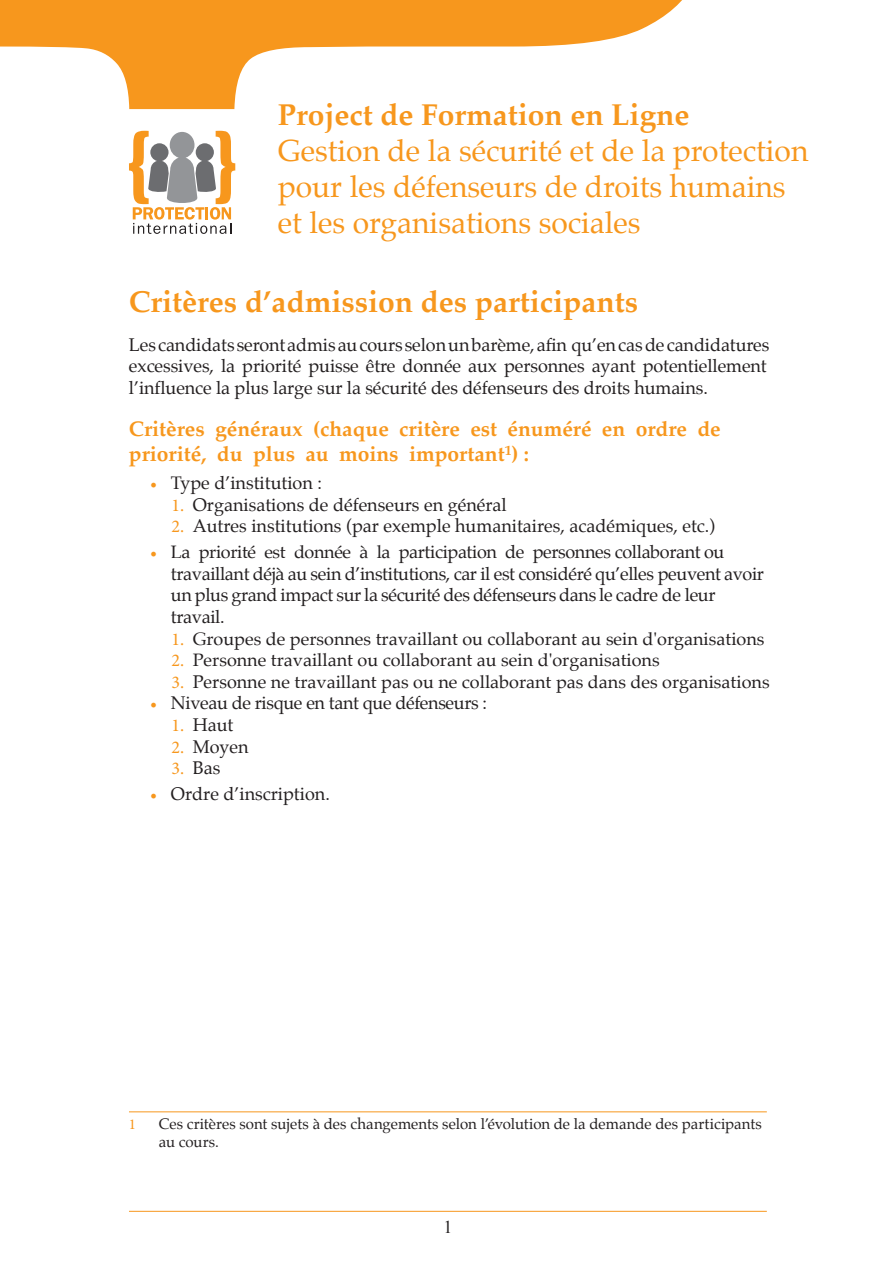
<style>
.page{position:relative;width:893px;height:1263px;background:#fff}
.page>*{position:absolute;margin:0;border:0;box-sizing:border-box;transform-origin:0 0}
._02_Título_2{font:30px/36px "Palatino";color:#f7971d}
._03_Titulo_3{font:700 30px "Palatino";color:#f7971d}
._02_Título_2-2{font:700 30px "Palatino";color:#f7971d}
._03_Titulo_3-2{font:700 21px/25.2px "Palatino";color:#f7971d}
._07_bullet_text_con{font:18px "Palatino";color:#231f20}
._07_bullet_text_con-2{font:18px/21.6px "Palatino";letter-spacing:-.02em;color:#231f20}
._03_Titulo_3-3{font:18px/21.6px "Palatino";letter-spacing:-.005em;color:#231f20}
.Pagina{font:18px "Times New Roman";color:#231f20}
._08_footnote_rule_ab{font:15px/18px "Palatino";color:#231f20}
._08_footnote_rule_ab-2{font:15px "Minion Pro";color:#f7971d}
.s1{font-family:"Minion Pro";color:#f7971d}
</style>
<div class="page">
<svg style="left:0;top:0;width:682px;height:109px;fill:#f7971d"></svg>
<svg style="left:129px;top:131px;width:106px;height:103px"></svg>
<hr style="left:129px;top:1111px;width:638px;height:1px;background:#f7971d">
<hr style="left:129px;top:1211px;width:638px;height:1px;background:#f7971d">
<p class="_02_Título_2-2" style="left:278px;top:89px;width:413px">Project de Formation en Ligne</p>
<p class="_02_Título_2" style="left:278px;top:133px;width:532px">Gestion de la sécurité et de la protection pour les défenseurs de droits humains et les organisations sociales</p>
<p class="_03_Titulo_3" style="left:129px;top:276px;width:511px">Critères d’admission des participants</p>
<p class="_03_Titulo_3-3" style="left:129px;top:334px;width:642px">Les candidats serontadmisaucours selonunbarème,afin qu’encasde candidatures excessives, la priorité puisse être donnée aux personnes ayant potentiellement l’influence la plus large sur la sécurité des défenseurs des droits humains.</p>
<p class="_03_Titulo_3-2" style="left:129px;top:416px;width:593px">Critères généraux (chaque critère est énuméré en ordre de priorité, du plus au moins important<sup>1</sup>) :</p>
<p class="_07_bullet_text_con" style="left:150px;top:468px;width:173px"><span class="s1">•</span> Type d’institution :</p>
<p class="_07_bullet_text_con" style="left:171px;top:490px;width:337px"><span class="s1">1.</span> Organisations de défenseurs en général</p>
<p class="_07_bullet_text_con" style="left:171px;top:511px;width:545px"><span class="s1">2.</span> Autres institutions (par exemple humanitaires, académiques, etc.)</p>
<p class="_07_bullet_text_con-2" style="left:171px;top:541px;width:594px;text-indent:-21px"><span class="s1">•</span> La priorité est donnée à la participation de personnes collaborant ou travaillant déjà au sein d’institutions, car il est considéré qu’elles peuvent avoir un plus grand impact sur la sécurité des défenseurs dans le cadre de leur travail.</p>
<p class="_07_bullet_text_con" style="left:171px;top:623px;width:595px"><span class="s1">1.</span> Groupes de personnes travaillant ou collaborant au sein d'organisations</p>
<p class="_07_bullet_text_con" style="left:171px;top:645px;width:490px"><span class="s1">2.</span> Personne travaillant ou collaborant au sein d'organisations</p>
<p class="_07_bullet_text_con" style="left:171px;top:667px;width:600px"><span class="s1">3.</span> Personne ne travaillant pas ou ne collaborant pas dans des organisations</p>
<p class="_07_bullet_text_con-2" style="left:150px;top:692px;width:338px"><span class="s1">•</span> Niveau de risque en tant que défenseurs :</p>
<p class="_07_bullet_text_con" style="left:171px;top:710px;width:63px"><span class="s1">1.</span> Haut</p>
<p class="_07_bullet_text_con" style="left:171px;top:731px;width:79px"><span class="s1">2.</span> Moyen</p>
<p class="_07_bullet_text_con" style="left:171px;top:753px;width:50px"><span class="s1">3.</span> Bas</p>
<p class="_07_bullet_text_con" style="left:150px;top:779px;width:181px"><span class="s1">•</span> Ordre d’inscription.</p>
<p class="_08_footnote_rule_ab-2" style="left:129px;top:1114px;width:9px">1</p>
<p class="_08_footnote_rule_ab" style="left:159px;top:1115px;width:605px">Ces critères sont sujets à des changements selon l’évolution de la demande des participants au cours.</p>
<p class="Pagina" style="left:443px;top:1215px;width:10px">1</p>
</div>
